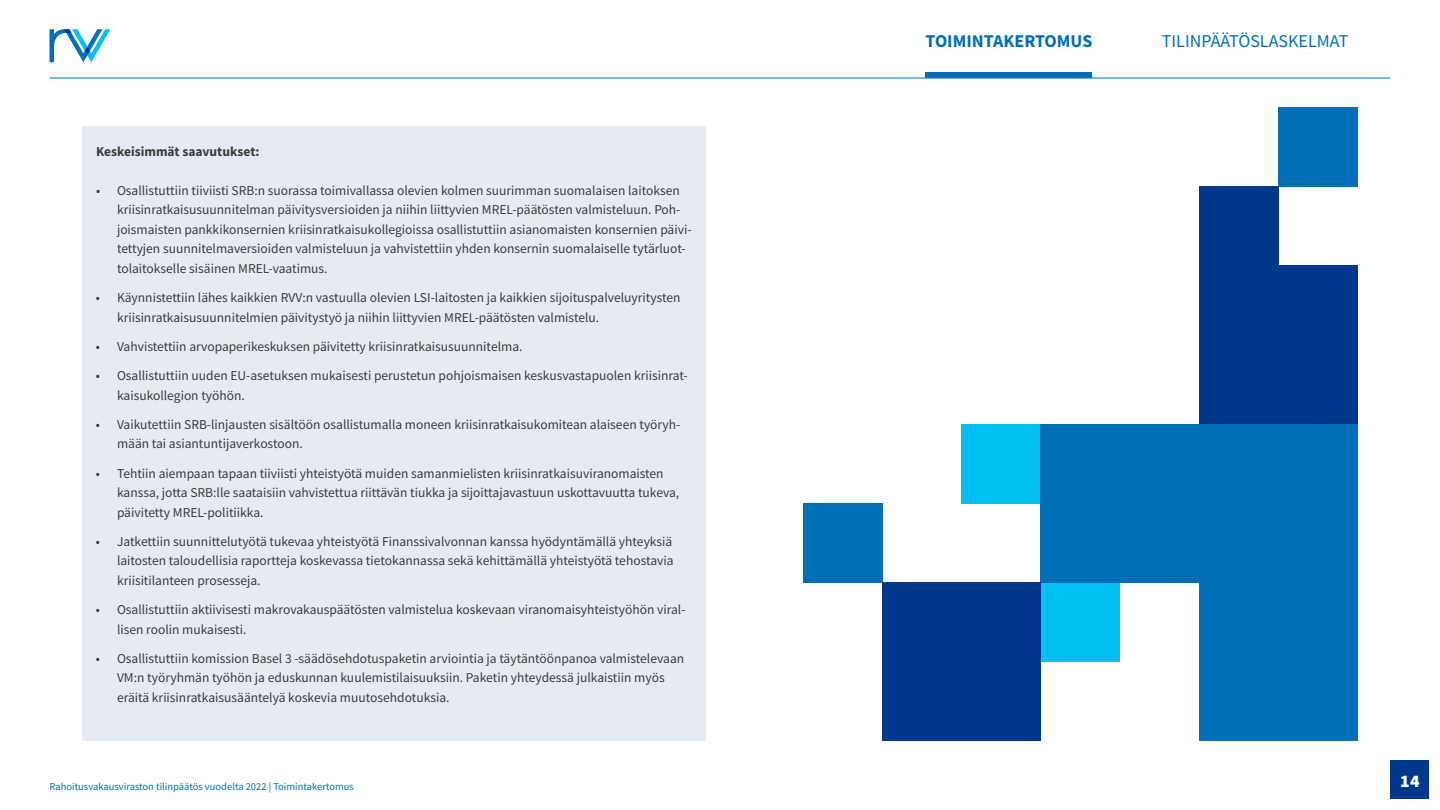
<style>
.page{position:relative;width:1440px;height:810px;background:#fff}
.page>*{position:absolute;margin:0;border:0;box-sizing:border-box;transform-origin:0 0}
.t1{font:18px "Source Sans Pro";color:#006fb8}
.t2{font:700 18px "Source Sans Pro";color:#006fb8}
.t3{font:900 17.7px "Source Sans Pro";color:#fff}
.t4{font:13.5px/19.5px "Source Sans Pro";color:#3c3c3c}
.t5{font:700 13.5px "Source Sans Pro";color:#3c3c3c}
.t6{font:10.5px "Source Sans Pro";color:#006fb8}
</style>
<div class="page">
<div style="left:1390px;top:760px;width:40px;height:40px;background:#00388d"></div>
<div style="left:1199px;top:266px;width:159px;height:158px;background:#00388d"></div>
<div style="left:1199px;top:424px;width:159px;height:159px;background:#006fb8"></div>
<div style="left:961px;top:424px;width:80px;height:79px;background:#00bef2"></div>
<div style="left:1278px;top:107px;width:80px;height:79px;background:#006fb8"></div>
<div style="left:1199px;top:186px;width:79px;height:80px;background:#00388d"></div>
<div style="left:1041px;top:583px;width:79px;height:79px;background:#00bef2"></div>
<div style="left:803px;top:503px;width:79px;height:80px;background:#006fb8"></div>
<div style="left:1041px;top:424px;width:158px;height:159px;background:#006fb8"></div>
<div style="left:882px;top:583px;width:159px;height:158px;background:#00388d"></div>
<div style="left:1199px;top:583px;width:159px;height:158px;background:#006fb8"></div>
<div style="left:82px;top:127px;width:624px;height:614px;background:#e6ebf3"></div>
<hr style="left:50px;top:78px;width:1340px;height:1px;background:#006fb8">
<div style="left:926px;top:73px;width:166px;height:5px;background:#006fb8"></div>
<svg style="left:50px;top:29px;width:60px;height:33px"></svg>
<p class="t5" style="left:96px;top:142px;width:165px">Keskeisimmät saavutukset:</p>
<p class="t4" style="left:117px;top:181px;width:576px;text-indent:-21px">• Osallistuttiin tiiviisti SRB:n suorassa toimivallassa olevien kolmen suurimman suomalaisen laitoksen kriisinratkaisusuunnitelman päivitysversioiden ja niihin liittyvien MREL-päätösten valmisteluun. Poh&shy;joismaisten pankkikonsernien kriisinratkaisukollegioissa osallistuttiin asianomaisten konsernien päivi&shy;tettyjen suunnitelmaversioiden valmisteluun ja vahvistettiin yhden konsernin suomalaiselle tytärluot&shy;tolaitokselle sisäinen MREL-vaatimus.</p>
<p class="t4" style="left:117px;top:288px;width:565px;text-indent:-21px">• Käynnistettiin lähes kaikkien RVV:n vastuulla olevien LSI-laitosten ja kaikkien sijoituspalveluyritysten kriisinratkaisusuunnitelmien päivitystyö ja niihin liittyvien MREL-päätösten valmistelu.</p>
<p class="t4" style="left:96px;top:337px;width:426px">• Vahvistettiin arvopaperikeskuksen päivitetty kriisinratkaisusuunnitelma.</p>
<p class="t4" style="left:117px;top:366px;width:572px;text-indent:-21px">• Osallistuttiin uuden EU-asetuksen mukaisesti perustetun pohjoismaisen keskusvastapuolen kriisinrat&shy;kaisukollegion työhön.</p>
<p class="t4" style="left:117px;top:415px;width:565px;text-indent:-21px">• Vaikutettiin SRB-linjausten sisältöön osallistumalla moneen kriisinratkaisukomitean alaiseen työryh&shy;mään tai asiantuntijaverkostoon.</p>
<p class="t4" style="left:117px;top:463px;width:564px;text-indent:-21px">• Tehtiin aiempaan tapaan tiiviisti yhteistyötä muiden samanmielisten kriisinratkaisuviranomaisten kanssa, jotta SRB:lle saataisiin vahvistettua riittävän tiukka ja sijoittajavastuun uskottavuutta tukeva, päivitetty MREL-politiikka.</p>
<p class="t4" style="left:117px;top:532px;width:558px;text-align:justify;text-indent:-21px">• Jatkettiin suunnittelutyötä tukevaa yhteistyötä Finanssivalvonnan kanssa hyödyntämällä yhteyksiä laitosten taloudellisia raportteja koskevassa tietokannassa sekä kehittämällä yhteistyötä tehostavia kriisitilanteen prosesseja.</p>
<p class="t4" style="left:117px;top:600px;width:570px;text-indent:-21px">• Osallistuttiin aktiivisesti makrovakauspäätösten valmistelua koskevaan viranomaisyhteistyöhön viral&shy;lisen roolin mukaisesti.</p>
<p class="t4" style="left:117px;top:649px;width:569px;text-indent:-21px">• Osallistuttiin komission Basel 3 -säädösehdotuspaketin arviointia ja täytäntöönpanoa valmistelevaan<br>VM:n työryhmän työhön ja eduskunnan kuulemistilaisuuksiin. Paketin yhteydessä julkaistiin myös eräitä kriisinratkaisusääntelyä koskevia muutosehdotuksia.</p>
<p class="t6" style="left:50px;top:780px;width:306px">Rahoitusvakausviraston tilinpäätös vuodelta 2022 | Toimintakertomus</p>
<h1 class="t2" style="left:926px;top:28px;width:168px">TOIMINTAKERTOMUS</h1>
<h1 class="t1" style="left:1162px;top:29px;width:188px">TILINPÄÄTÖSLASKELMAT</h1>
<h2 class="t3" style="left:1400px;top:769px;width:21px">14</h2>
</div>
